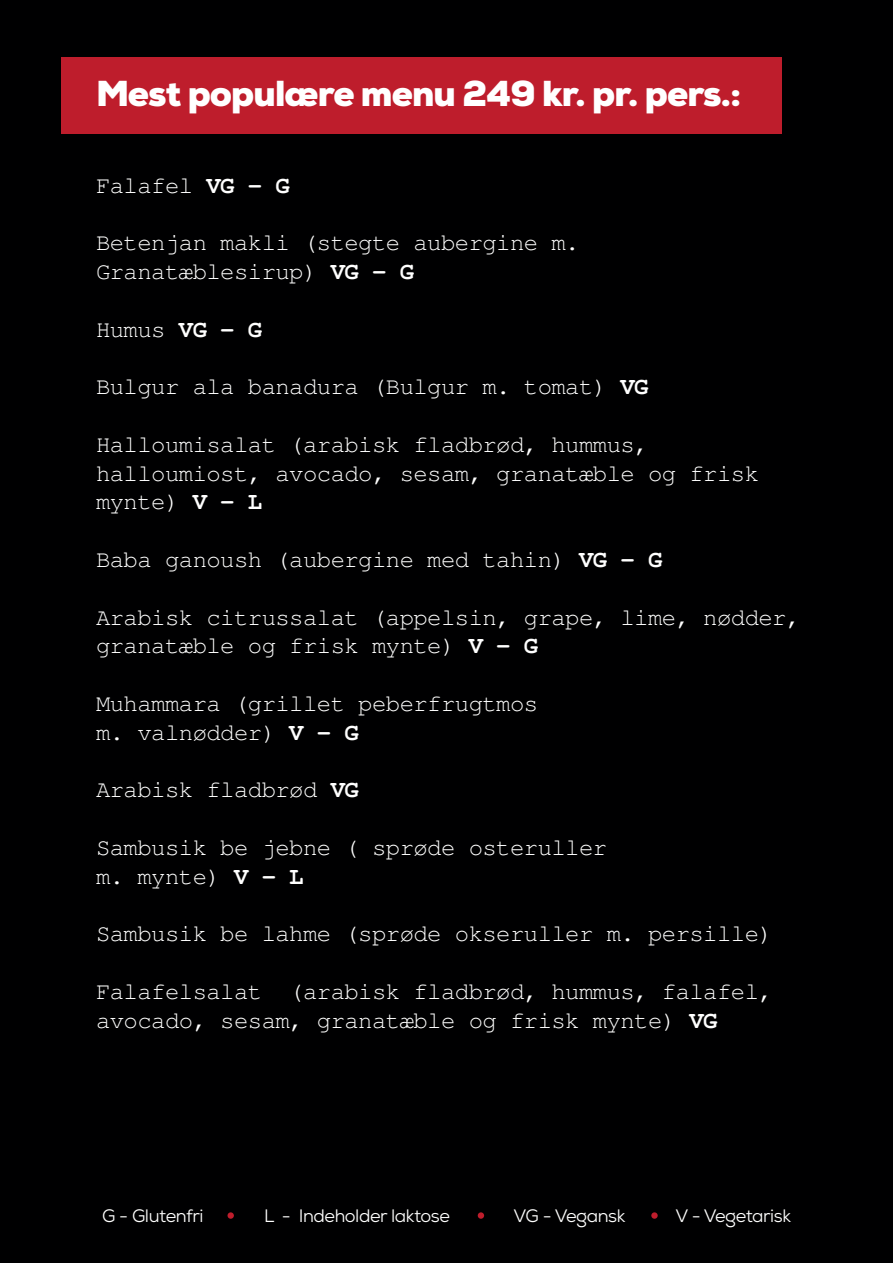
<style>
.page{position:relative;width:893px;height:1263px;background:#000001}
.page>*{position:absolute;margin:0;border:0;box-sizing:border-box;transform-origin:0 0}
.t1{font:900 36px "Nexa";letter-spacing:-.025em;color:#fff}
.t2{font:24px/28.8px "Free Mono";letter-spacing:-.025em;color:#fff}
.t3{font:18px "Nexa";letter-spacing:-.025em;color:#fff}
.s1{font-weight:700}
</style>
<div class="page">
<div style="left:62px;top:57px;width:720px;height:76px;background:#be1d2c"></div>
<div style="left:228px;top:1212px;width:6px;height:7px;background:#be1d2c;border-radius:50%"></div>
<div style="left:478px;top:1212px;width:6px;height:7px;background:#be1d2c;border-radius:50%"></div>
<svg style="left:651px;top:1212px;width:7px;height:7px"></svg>
<h1 class="t1" style="left:96px;top:70px;width:647px">Mest populære menu 249 kr. pr. pers.:</h1>
<p class="t2" style="left:96px;top:171px;width:195px">Falafel <span class="s1">VG - G</span></p>
<p class="t2" style="left:96px;top:229px;width:485px">Betenjan makli (stegte aubergine m.<br>Granatæblesirup) <span class="s1">VG - G</span></p>
<p class="t2" style="left:96px;top:315px;width:168px">Humus <span class="s1">VG - G</span></p>
<p class="t2" style="left:96px;top:373px;width:554px">Bulgur ala banadura (Bulgur m. tomat) <span class="s1">VG</span></p>
<p class="t2" style="left:96px;top:430px;width:665px">Halloumisalat (arabisk fladbrød, hummus, halloumiost, avocado, sesam, granatæble og frisk mynte) <span class="s1">V - L</span></p>
<p class="t2" style="left:96px;top:545px;width:568px">Baba ganoush (aubergine med tahin) <span class="s1">VG - G</span></p>
<p class="t2" style="left:96px;top:603px;width:706px">Arabisk citrussalat (appelsin, grape, lime, nødder, granatæble og frisk mynte) <span class="s1">V - G</span></p>
<p class="t2" style="left:96px;top:689px;width:444px">Muhammara (grillet peberfrugtmos m. valnødder) <span class="s1">V - G</span></p>
<p class="t2" style="left:96px;top:776px;width:264px">Arabisk fladbrød <span class="s1">VG</span></p>
<p class="t2" style="left:96px;top:833px;width:513px">Sambusik be jebne ( sprøde osteruller m. mynte) <span class="s1">V - L</span></p>
<p class="t2" style="left:96px;top:920px;width:678px">Sambusik be lahme (sprøde okseruller m. persille)</p>
<p class="t2" style="left:96px;top:977px;width:678px">Falafelsalat (arabisk fladbrød, hummus, falafel, avocado, sesam, granatæble og frisk mynte) <span class="s1">VG</span></p>
<p class="t3" style="left:102px;top:1204px;width:103px">G - Glutenfri</p>
<p class="t3" style="left:264px;top:1204px;width:187px">L - Indeholder laktose</p>
<p class="t3" style="left:513px;top:1204px;width:113px">VG - Vegansk</p>
<p class="t3" style="left:675px;top:1204px;width:117px">V - Vegetarisk</p>
</div>
